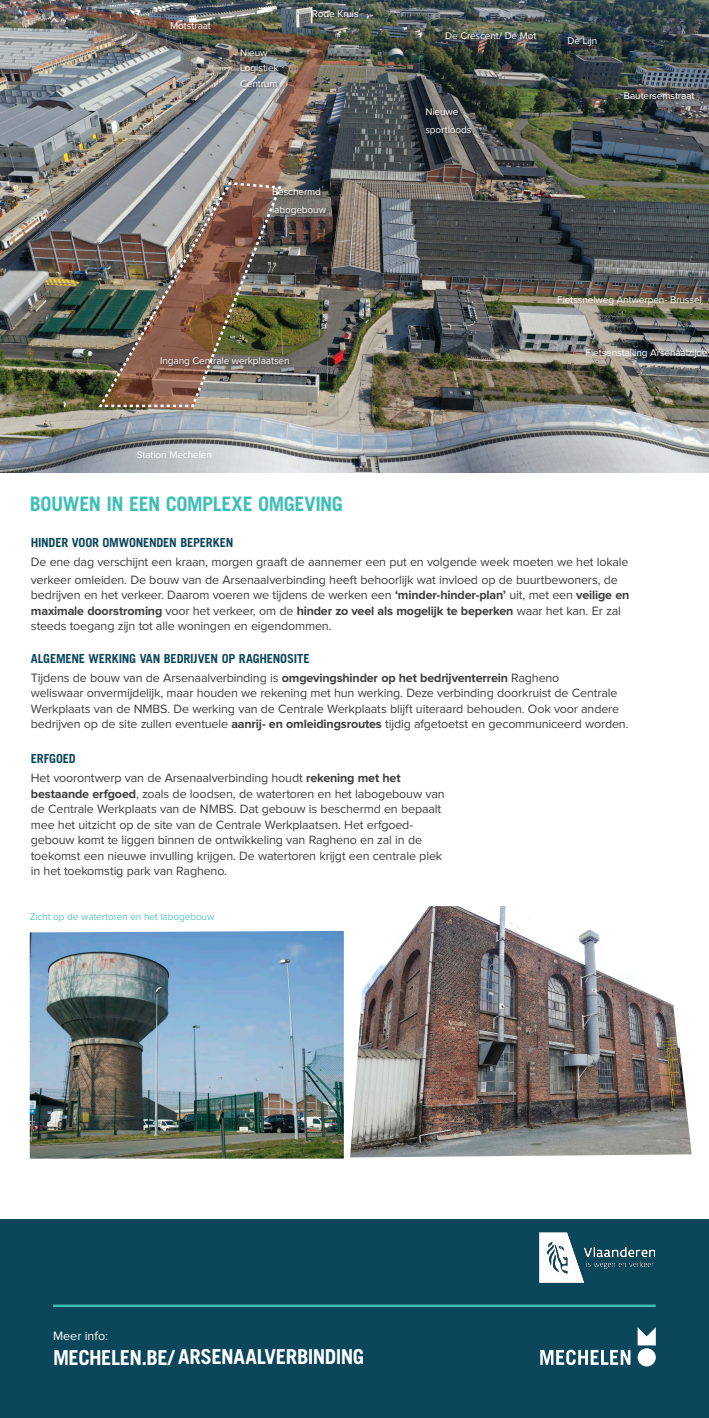
<style>
.page{position:relative;width:709px;height:1418px;background:#fff}
.page>*{position:absolute;margin:0;border:0;box-sizing:border-box;transform-origin:0 0}
._1_Titel{font:700 20.65px "Trade Gothic LT Pro";letter-spacing:-.025em;color:#fff}
.t1{font:700 20.62px "Trade Gothic LT Pro";letter-spacing:-.025em;color:#fff}
._1_Titel-2{font:700 20px "Trade Gothic LT Pro";letter-spacing:-.025em;color:#3ebfb6}
.bullets_niv3{font:12.5px/15.5px "Proxima Nova";letter-spacing:-.015em;color:#3e3e3f}
._2_subtitel_Links{font:700 12.5px "Trade Gothic LT Pro";letter-spacing:-.02em;color:#0b465b}
.t2{font:12.5px "Proxima Nova";color:#fff}
.bullets_niv3-2{font:10px/15.5px "Proxima Nova";letter-spacing:-.01em;color:#fff}
.bullets_niv3-3{font:10px "Proxima Nova";letter-spacing:-.01em;color:#5dc4bd}
.s1{font-weight:700}
</style>
<div class="page">
<div style="left:0;top:1219px;width:709px;height:198px;background:#0b465b"></div>
<svg style="left:540px;top:1349px;width:90px;height:15px"></svg>
<svg style="left:637px;top:1327px;width:19px;height:18px"></svg>
<div style="left:637px;top:1348px;width:19px;height:18px;background:#fff;border-radius:50%"></div>
<hr style="left:53px;top:1304px;width:603px;height:2px;background:#3ebfb6">
<img style="left:0;top:0;width:709px;height:473px">
<div style="left:313px;top:10px;width:48px;height:10px;background:#231f20;opacity:.75"></div>
<div style="left:625px;top:93px;width:72px;height:9px;background:#231f20;opacity:.75"></div>
<div style="left:446px;top:33px;width:93px;height:10px;background:#231f20;opacity:.75"></div>
<img style="left:100px;top:40px;width:230px;height:370px">
<div style="left:273px;top:189px;width:56px;height:29px;background:#231f20;opacity:.75"></div>
<img style="left:350px;top:906px;width:341px;height:251px">
<div style="left:161px;top:357px;width:131px;height:11px;background:#231f20;opacity:.75"></div>
<img style="left:38px;top:5px;width:282px;height:45px">
<div style="left:426px;top:109px;width:48px;height:28px;background:#231f20;opacity:.75"></div>
<div style="left:241px;top:50px;width:40px;height:40px;background:#231f20;opacity:.75"></div>
<img style="left:30px;top:930px;width:314px;height:228px">
<div style="left:568px;top:38px;width:31px;height:11px;background:#231f20;opacity:.75"></div>
<img style="left:96px;top:181px;width:187px;height:227px">
<img style="left:539px;top:1232px;width:115px;height:51px">
<p class="bullets_niv3-2" style="left:170px;top:18px;width:42px">Motstraat</p>
<p class="bullets_niv3-2" style="left:240px;top:45px;width:40px">Nieuw<br>Logistiek<br>Centrum</p>
<p class="bullets_niv3-2" style="left:312px;top:6px;width:48px">Rode Kruis</p>
<p class="bullets_niv3-2" style="left:272px;top:185px;width:50px">Beschermd</p>
<p class="bullets_niv3-2" style="left:272px;top:202px;width:55px">labogebouw</p>
<p class="bullets_niv3-2" style="left:160px;top:353px;width:131px">Ingang Centrale werkplaatsen</p>
<p class="bullets_niv3-2" style="left:137px;top:447px;width:77px">Station Mechelen</p>
<p class="_1_Titel-2" style="left:30px;top:491px;width:315px">BOUWEN IN EEN COMPLEXE OMGEVING</p>
<p class="bullets_niv3-2" style="left:445px;top:29px;width:93px">De Crescent/ De Mot</p>
<p class="bullets_niv3-2" style="left:425px;top:104px;width:34px">Nieuwe</p>
<p class="bullets_niv3-2" style="left:425px;top:122px;width:48px">sportloods</p>
<p class="bullets_niv3-2" style="left:567px;top:33px;width:31px">De Lijn</p>
<p class="bullets_niv3-2" style="left:624px;top:88px;width:72px">Bautersemstraat</p>
<p class="bullets_niv3-2" style="left:557px;top:292px;width:146px">Fietssnelweg Antwerpen- Brussel</p>
<p class="bullets_niv3-2" style="left:585px;top:345px;width:124px">Fietsenstalling Arsenaalzijde</p>
<p class="_2_subtitel_Links" style="left:31px;top:535px;width:204px">HINDER VOOR OMWONENDEN BEPERKEN</p>
<p class="bullets_niv3" style="left:31px;top:554px;width:599px">De ene dag verschijnt een kraan, morgen graaft de aannemer een put en volgende week moeten we het lokale</p>
<p class="bullets_niv3" style="left:31px;top:572px;width:600px">verkeer omleiden. De bouw van de Arsenaalverbinding heeft behoorlijk wat invloed op de buurtbewoners, de bedrijven en het verkeer. Daarom voeren we tijdens de werken een <span class="s1">‘minder-hinder-plan’</span> uit, met een <span class="s1">veilige en maximale doorstroming</span> voor het verkeer, om de <span class="s1">hinder zo veel als mogelijk te beperken</span> waar het kan. Er zal steeds toegang zijn tot alle woningen en eigendommen.</p>
<p class="_2_subtitel_Links" style="left:31px;top:650px;width:280px">ALGEMENE WERKING VAN BEDRIJVEN OP RAGHENOSITE</p>
<p class="bullets_niv3" style="left:31px;top:670px;width:599px">Tijdens de bouw van de Arsenaalverbinding is <span class="s1">omgevingshinder op het bedrijventerrein</span> Ragheno<br>weliswaar onvermijdelijk, maar houden we rekening met hun werking. Deze verbinding doorkruist de Centrale Werkplaats van de NMBS. De werking van de Centrale Werkplaats blijft uiteraard behouden. Ook voor andere bedrijven op de site zullen eventuele <span class="s1">aanrij- en omleidingsroutes</span> tijdig afgetoetst en gecommuniceerd worden.</p>
<p class="_2_subtitel_Links" style="left:31px;top:751px;width:46px">ERFGOED</p>
<p class="bullets_niv3" style="left:31px;top:770px;width:415px">Het voorontwerp van de Arsenaalverbinding houdt <span class="s1">rekening met het bestaande erfgoed</span>, zoals de loodsen, de watertoren en het labogebouw van de Centrale Werkplaats van de NMBS. Dat gebouw is beschermd en bepaalt mee het uitzicht op de site van de Centrale Werkplaatsen. Het erfgoed&shy;gebouw komt te liggen binnen de ontwikkeling van Ragheno en zal in de toekomst een nieuwe invulling krijgen. De watertoren krijgt een centrale plek in het toekomstig park van Ragheno.</p>
<p class="bullets_niv3-3" style="left:30px;top:911px;width:186px">Zicht op de watertoren en het labogebouw</p>
<p class="t2" style="left:53px;top:1328px;width:56px">Meer info:</p>
<h2 class="t1" style="left:53px;top:1344px;width:202px">MECHELEN.BE/RAGHENO</h2>
<p class="_1_Titel" style="left:178px;top:1344px;width:188px">ARSENAALVERBINDING</p>
</div>
